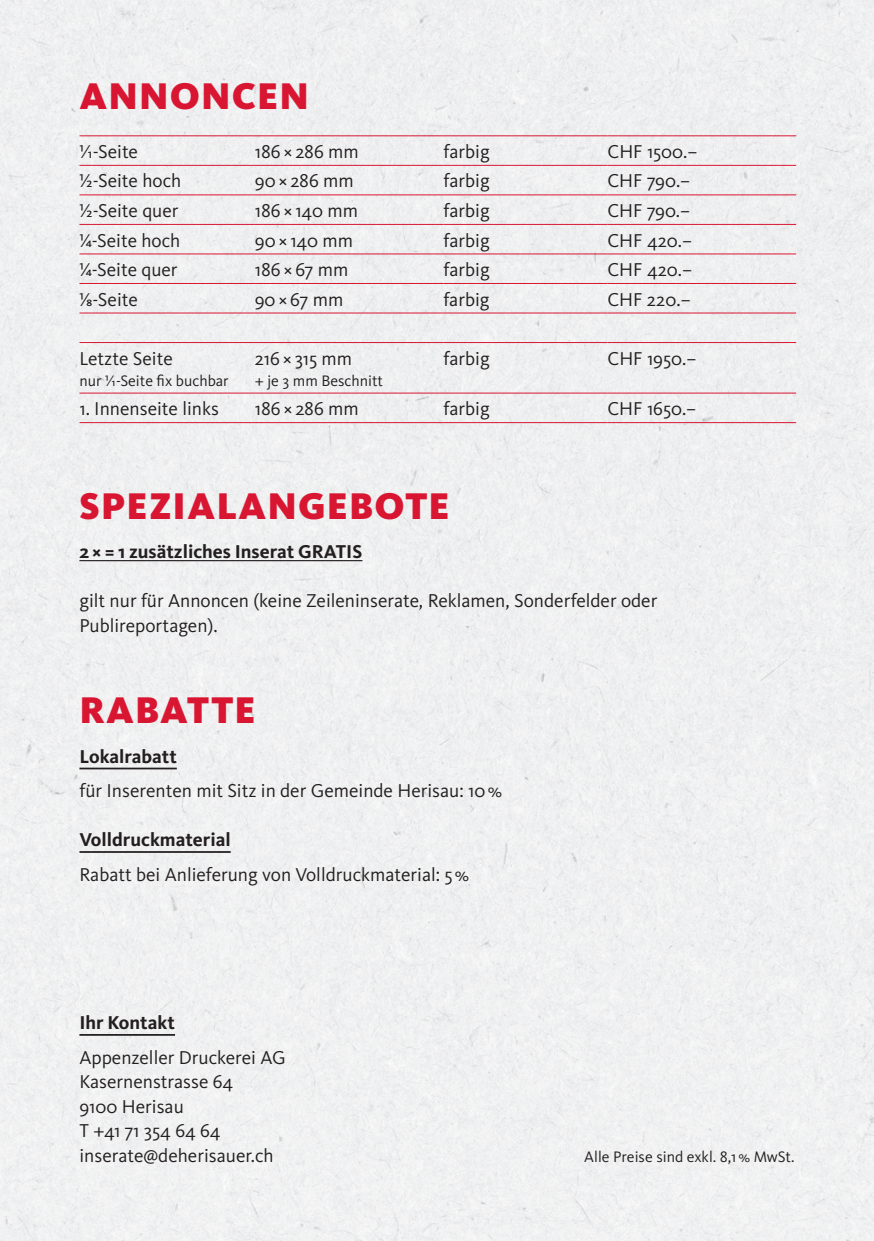
<style>
.page{position:relative;width:874px;height:1241px;background:#fff}
.page>*{position:absolute;margin:0;border:0;box-sizing:border-box;transform-origin:0 0}
.t1{font:900 38.5px "Kievit OT";letter-spacing:.03em;color:#d91632}
.t2{font:19.25px/24.5px "Kievit OT";color:#231f20}
.t3{font:700 19.25px "Kievit OT";color:#231f20}
.t4{font:15.75px "Kievit OT";color:#231f20}
</style>
<div class="page">
<div style="left:0;top:0;width:873px;height:1240px;background:#eff0f1"></div>
<hr style="left:79px;top:135px;width:176px;height:1px;background:#d91632">
<hr style="left:255px;top:135px;width:188px;height:1px;background:#d91632">
<hr style="left:443px;top:135px;width:164px;height:1px;background:#d91632">
<hr style="left:607px;top:135px;width:188px;height:1px;background:#d91632">
<hr style="left:79px;top:165px;width:176px;height:1px;background:#d91632">
<hr style="left:255px;top:165px;width:188px;height:1px;background:#d91632">
<hr style="left:443px;top:165px;width:164px;height:1px;background:#d91632">
<hr style="left:607px;top:165px;width:188px;height:1px;background:#d91632">
<hr style="left:79px;top:194px;width:176px;height:1px;background:#d91632">
<hr style="left:255px;top:194px;width:188px;height:1px;background:#d91632">
<hr style="left:443px;top:194px;width:164px;height:1px;background:#d91632">
<hr style="left:607px;top:194px;width:188px;height:1px;background:#d91632">
<hr style="left:79px;top:224px;width:176px;height:1px;background:#d91632">
<hr style="left:255px;top:224px;width:188px;height:1px;background:#d91632">
<hr style="left:443px;top:224px;width:164px;height:1px;background:#d91632">
<hr style="left:607px;top:224px;width:188px;height:1px;background:#d91632">
<hr style="left:79px;top:253px;width:176px;height:1px;background:#d91632">
<hr style="left:255px;top:253px;width:188px;height:1px;background:#d91632">
<hr style="left:443px;top:253px;width:164px;height:1px;background:#d91632">
<hr style="left:607px;top:253px;width:188px;height:1px;background:#d91632">
<hr style="left:79px;top:283px;width:176px;height:1px;background:#d91632">
<hr style="left:255px;top:283px;width:188px;height:1px;background:#d91632">
<hr style="left:443px;top:283px;width:164px;height:1px;background:#d91632">
<hr style="left:607px;top:283px;width:188px;height:1px;background:#d91632">
<hr style="left:79px;top:313px;width:176px;height:1px;background:#d91632">
<hr style="left:255px;top:313px;width:188px;height:1px;background:#d91632">
<hr style="left:443px;top:313px;width:164px;height:1px;background:#d91632">
<hr style="left:607px;top:313px;width:188px;height:1px;background:#d91632">
<hr style="left:79px;top:342px;width:176px;height:1px;background:#d91632">
<hr style="left:255px;top:342px;width:188px;height:1px;background:#d91632">
<hr style="left:443px;top:342px;width:164px;height:1px;background:#d91632">
<hr style="left:607px;top:342px;width:188px;height:1px;background:#d91632">
<hr style="left:79px;top:393px;width:176px;height:1px;background:#d91632">
<hr style="left:255px;top:393px;width:188px;height:1px;background:#d91632">
<hr style="left:443px;top:393px;width:164px;height:1px;background:#d91632">
<hr style="left:607px;top:393px;width:188px;height:1px;background:#d91632">
<hr style="left:79px;top:422px;width:176px;height:1px;background:#d91632">
<hr style="left:255px;top:422px;width:188px;height:1px;background:#d91632">
<hr style="left:443px;top:422px;width:164px;height:1px;background:#d91632">
<hr style="left:607px;top:422px;width:188px;height:1px;background:#d91632">
<hr style="left:79px;top:560px;width:283px;height:1px;background:#231f20">
<hr style="left:79px;top:767px;width:98px;height:2px;background:#231f20">
<hr style="left:79px;top:851px;width:151px;height:1px;background:#231f20">
<hr style="left:79px;top:1033px;width:96px;height:2px;background:#231f20">
<h1 class="t1" style="left:80px;top:73px;width:231px">ANNONCEN</h1>
<p class="t2" style="left:79px;top:139px;width:60px">¹⁄1-Seite</p>
<p class="t2" style="left:255px;top:139px;width:105px">186×286 mm</p>
<p class="t2" style="left:443px;top:139px;width:48px">farbig</p>
<p class="t2" style="left:607px;top:139px;width:92px">CHF 1500.–</p>
<p class="t2" style="left:79px;top:169px;width:103px">½-Seite hoch</p>
<p class="t2" style="left:255px;top:169px;width:100px">90×286 mm</p>
<p class="t2" style="left:443px;top:169px;width:48px">farbig</p>
<p class="t2" style="left:607px;top:169px;width:84px">CHF 790.–</p>
<p class="t2" style="left:79px;top:198px;width:100px">½-Seite quer</p>
<p class="t2" style="left:255px;top:198px;width:105px">186×140 mm</p>
<p class="t2" style="left:443px;top:198px;width:48px">farbig</p>
<p class="t2" style="left:607px;top:198px;width:84px">CHF 790.–</p>
<p class="t2" style="left:79px;top:228px;width:102px">¼-Seite hoch</p>
<p class="t2" style="left:255px;top:228px;width:100px">90×140 mm</p>
<p class="t2" style="left:443px;top:228px;width:48px">farbig</p>
<p class="t2" style="left:607px;top:228px;width:86px">CHF 420.–</p>
<p class="t2" style="left:79px;top:257px;width:100px">¼-Seite quer</p>
<p class="t2" style="left:255px;top:257px;width:95px">186×67 mm</p>
<p class="t2" style="left:443px;top:257px;width:48px">farbig</p>
<p class="t2" style="left:607px;top:257px;width:86px">CHF 420.–</p>
<p class="t2" style="left:79px;top:287px;width:60px">1⁄8-Seite</p>
<p class="t2" style="left:255px;top:287px;width:90px">90×67 mm</p>
<p class="t2" style="left:443px;top:287px;width:48px">farbig</p>
<p class="t2" style="left:607px;top:287px;width:85px">CHF 220.–</p>
<p class="t2" style="left:79px;top:346px;width:95px">Letzte Seite</p>
<p class="t4" style="left:79px;top:371px;width:151px">nur ¹⁄1-Seite fix buchbar</p>
<p class="t2" style="left:255px;top:346px;width:99px">216×315 mm</p>
<p class="t4" style="left:255px;top:371px;width:130px">+ je 3 mm Beschnitt</p>
<p class="t2" style="left:443px;top:346px;width:48px">farbig</p>
<p class="t2" style="left:607px;top:346px;width:90px">CHF 1950.–</p>
<p class="t2" style="left:79px;top:396px;width:141px">1. Innenseite links</p>
<p class="t2" style="left:255px;top:396px;width:105px">186×286 mm</p>
<p class="t2" style="left:443px;top:396px;width:48px">farbig</p>
<p class="t2" style="left:607px;top:396px;width:90px">CHF 1650.–</p>
<h1 class="t1" style="left:80px;top:482px;width:371px">SPEZIALANGEBOTE</h1>
<p class="t3" style="left:79px;top:540px;width:284px">2× = 1 zusätzliches Inserat GRATIS</p>
<p class="t2" style="left:79px;top:588px;width:579px">gilt nur für Annoncen (keine Zeileninserate, Reklamen, Sonderfelder oder<br>Publireportagen).</p>
<h1 class="t1" style="left:80px;top:687px;width:177px">RABATTE</h1>
<p class="t3" style="left:79px;top:744px;width:99px">Lokalrabatt</p>
<p class="t2" style="left:79px;top:778px;width:424px">für Inserenten mit Sitz in der Gemeinde Herisau: 10%</p>
<p class="t3" style="left:79px;top:828px;width:153px">Volldruckmaterial</p>
<p class="t2" style="left:79px;top:862px;width:391px">Rabatt bei Anlieferung von Volldruckmaterial: 5%</p>
<p class="t3" style="left:79px;top:1011px;width:97px">Ihr Kontakt</p>
<p class="t2" style="left:79px;top:1044px;width:208px">Appenzeller Druckerei AG<br>Kasernenstrasse 64<br>9100 Herisau<br>T +41 71 354 64 64 inserate@deherisauer.ch</p>
<p class="t4" style="left:584px;top:1147px;width:212px">Alle Preise sind exkl. 8,1% MwSt.</p>
</div>
